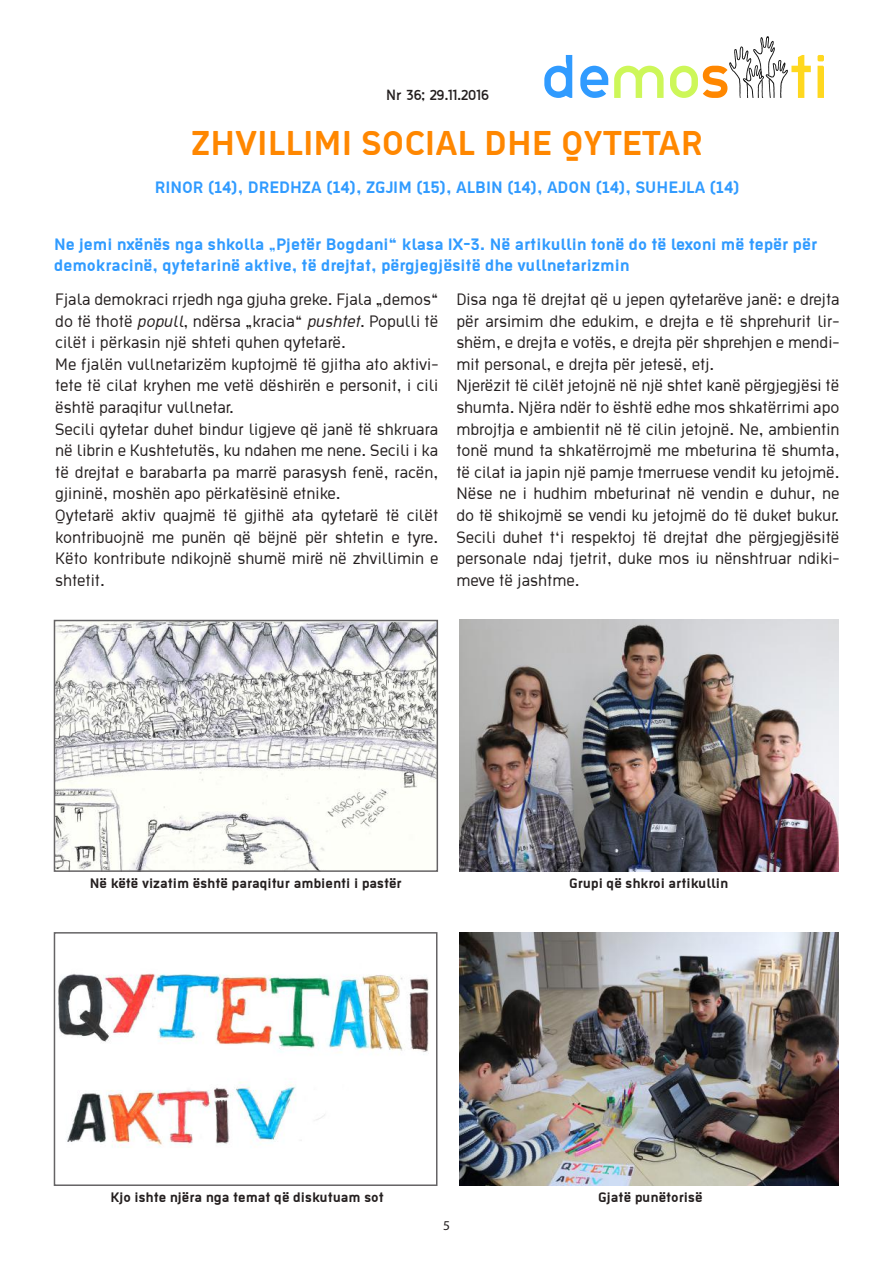
<style>
.page{position:relative;width:893px;height:1263px;background:#fff}
.page>*{position:absolute;margin:0;border:0;box-sizing:border-box;transform-origin:0 0}
.t1{font:700 37.5px "Ekstropia";color:#ff8700}
.t2{font:18px/21.6px "Ekstropia";color:#241f1f}
.t3{font:700 18px/21.6px "Ekstropia";color:#309bff}
.t4{font:700 15px "Ekstropia";color:#241f1f}
.t5{font:13.5px "Thelbi Kujtesa";color:#241f1f}
.t6{font:13.5px "Myriad Pro";color:#241f1f}
.s1{font-style:italic}
</style>
<div class="page">
<svg style="left:544px;top:55px;width:28px;height:43px"></svg>
<svg style="left:580px;top:66px;width:28px;height:32px"></svg>
<svg style="left:614px;top:66px;width:50px;height:32px"></svg>
<svg style="left:817px;top:55px;width:7px;height:43px"></svg>
<svg style="left:670px;top:36px;width:141px;height:62px"></svg>
<img style="left:58px;top:973px;width:371px;height:175px">
<div style="left:54px;top:932px;width:383px;height:254px;border:2px solid #656365"></div>
<img style="left:459px;top:933px;width:379px;height:252px">
<img style="left:57px;top:623px;width:378px;height:246px">
<div style="left:54px;top:620px;width:384px;height:252px;border:2px solid #656365"></div>
<img style="left:460px;top:619px;width:379px;height:252px">
<p class="t5" style="left:386px;top:85px;width:104px">Nr 36; 29.11.2016</p>
<h1 class="t1" style="left:191px;top:120px;width:513px">ZHVILLIMI SOCIAL DHE QYTETAR</h1>
<p class="t3" style="left:155px;top:175px;width:586px">RINOR (14), DREDHZA (14), ZGJIM (15), ALBIN (14), ADON (14), SUHEJLA (14)</p>
<p class="t3" style="left:54px;top:232px;width:765px">Ne jemi nxënës nga shkolla „Pjetër Bogdani“ klasa IX-3. Në artikullin tonë do të lexoni më tepër për demokracinë, qytetarinë aktive, të drejtat, përgjegjësitë dhe vullnetarizmin</p>
<p class="t2" style="left:55px;top:288px;width:385px">Fjala demokraci rrjedh nga gjuha greke. Fjala „demos“ do të thotë <span class="s1">popull</span>, ndërsa „kracia“ <span class="s1">pushtet</span>. Populli të cilët i përkasin një shteti quhen qytetarë.<br>Me fjalën vullnetarizëm kuptojmë të gjitha ato aktivi&shy;tete të cilat kryhen me vetë dëshirën e personit, i cili është paraqitur vullnetar.<br>Secili qytetar duhet bindur ligjeve që janë të shkruara në librin e Kushtetutës, ku ndahen me nene. Secili i ka të drejtat e barabarta pa marrë parasysh fenë, racën, gjininë, moshën apo përkatësinë etnike.<br>Qytetarë aktiv quajmë të gjithë ata qytetarë të cilët kontribuojnë me punën që bëjnë për shtetin e tyre.<br>Këto kontribute ndikojnë shumë mirë në zhvillimin e shtetit.</p>
<p class="t2" style="left:456px;top:288px;width:385px">Disa nga të drejtat që u jepen qytetarëve janë: e drejta për arsimim dhe edukim, e drejta e të shprehurit lir&shy;shëm, e drejta e votës, e drejta për shprehjen e mendi&shy;mit personal, e drejta për jetesë, etj.<br>Njerëzit të cilët jetojnë në një shtet kanë përgjegjësi të shumta. Njëra ndër to është edhe mos shkatërrimi apo mbrojtja e ambientit në të cilin jetojnë. Ne, ambientin tonë mund ta shkatërrojmë me mbeturina të shumta, të cilat ia japin një pamje tmerruese vendit ku jetojmë.<br>Nëse ne i hudhim mbeturinat në vendin e duhur, ne do të shikojmë se vendi ku jetojmë do të duket bukur.<br>Secili duhet t‘i respektoj të drejtat dhe përgjegjësitë personale ndaj tjetrit, duke mos iu nënshtruar ndiki&shy;meve të jashtme.</p>
<p class="t4" style="left:90px;top:874px;width:313px">Në këtë vizatim është paraqitur ambienti i pastër</p>
<p class="t4" style="left:569px;top:874px;width:161px">Grupi që shkroi artikullin</p>
<p class="t4" style="left:110px;top:1188px;width:275px">Kjo ishte njëra nga temat që diskutuam sot</p>
<p class="t6" style="left:443px;top:1217px;width:8px">5</p>
<p class="t4" style="left:598px;top:1188px;width:106px">Gjatë punëtorisë</p>
</div>
